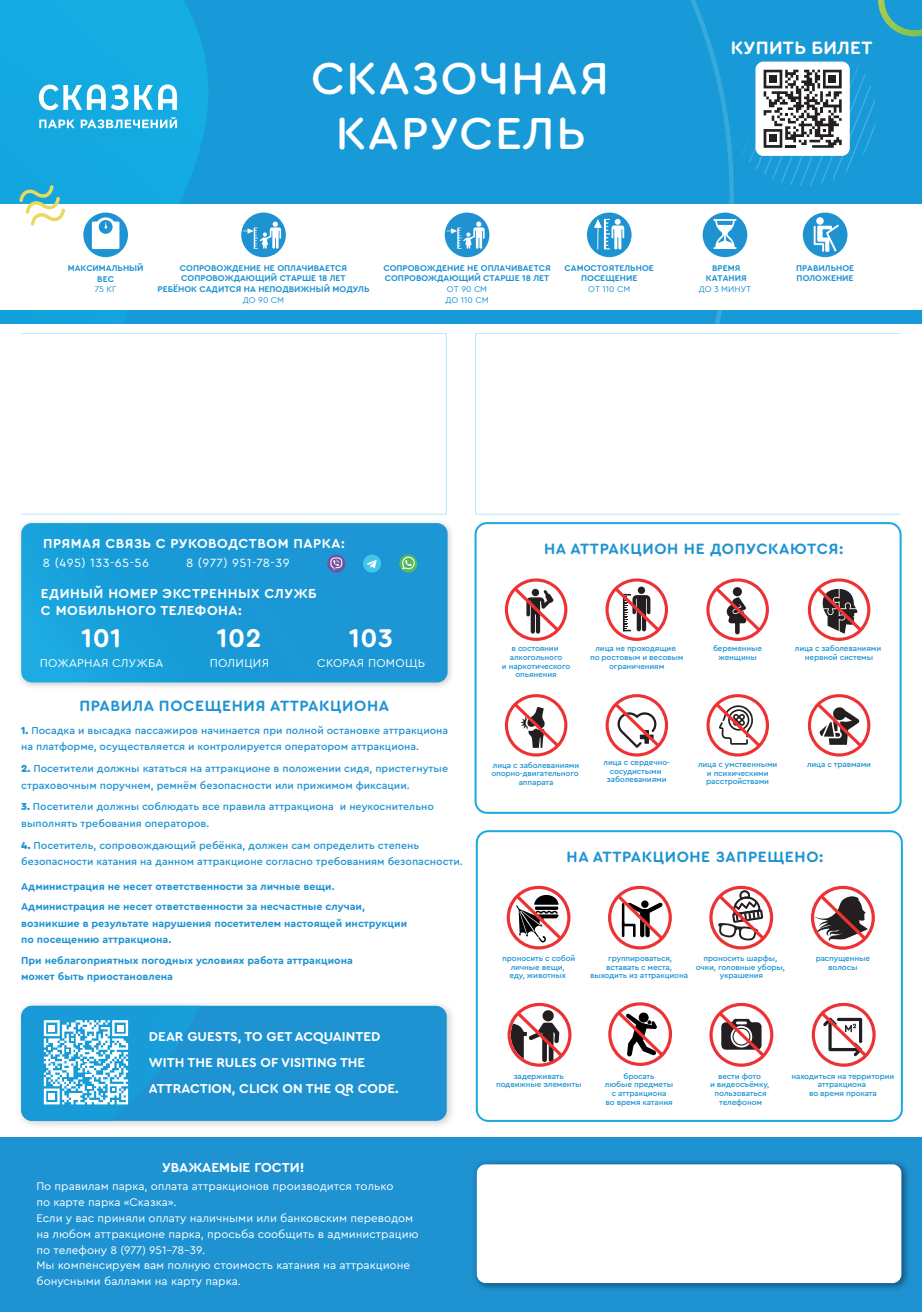
<style>
.page{position:relative;width:922px;height:1312px;background:#fff}
.page>*{position:absolute;margin:0;border:0;box-sizing:border-box;transform-origin:0 0}
.t1{font:500 46.88px/55.3px "Cera Round Pro";letter-spacing:.04em;color:#fff;text-align:center}
.t2{font:700 26.88px "Cera Round Pro";letter-spacing:.02em;color:#fff}
.t3{font:700 18.69px "Cera Round Pro";letter-spacing:.02em;color:#fff}
.t4{font:700 15.62px "Cera Round Pro";letter-spacing:.04em;color:#1f93d2}
.t5{font:700 13.69px/17.1px "Cera Round Pro";letter-spacing:.04em;color:#fff}
.t6{font:700 13.69px "Cera Round Pro";color:#fff}
.t7{font:700 13.5px/26px "Cera Round Pro";color:#fff}
.t8{font:12.5px "Cera Round Pro";letter-spacing:.04em;color:#fff}
.t9{font:11.88px "Cera Round Pro";letter-spacing:.02em;color:#fff}
.t10{font:11.56px/15.8px "Cera Round Pro";color:#fff}
.t11{font:500 10.62px/16.6px "Cera Round Pro";color:#1f93d2}
.t12{font:700 10.62px/16.6px "Cera Round Pro";color:#1f93d2}
.t13{font:700 8.75px/10.6px "Cera Round Pro";color:#1f93d2;text-align:center}
.t14{font:8.75px/10.6px "Cera Round Pro";color:#1f93d2}
.t15{font:500 8.12px/8.8px "Cera Round Pro";letter-spacing:-.02em;color:#1f93d2;text-align:center}
.s1{font-weight:900}
</style>
<div class="page">
<div style="left:0;top:0;width:921px;height:323px;background:#179ad7"></div>
<svg style="left:0;top:0;width:215px;height:310px"></svg>
<svg style="left:39px;top:84px;width:89px;height:26px"></svg>
<svg style="left:134px;top:84px;width:43px;height:26px"></svg>
<svg style="left:39px;top:119px;width:36px;height:9px"></svg>
<svg style="left:81px;top:117px;width:96px;height:11px"></svg>
<div style="left:0;top:1137px;width:921px;height:174px;background:#1f93d2"></div>
<img style="left:474px;top:1161px;width:435px;height:129px">
<div style="left:476px;top:1163px;width:425px;height:119px;background:#fff;border-radius:9px"></div>
<img style="left:20px;top:1004px;width:432px;height:122px">
<div style="left:21px;top:1005px;width:425px;height:115px;background:#1f93d2;border-radius:11px"></div>
<img style="left:20px;top:522px;width:431px;height:165px">
<svg style="left:21px;top:523px;width:426px;height:159px;background:#1a9bd7"></svg>
<div style="left:363px;top:554px;width:18px;height:18px;background:#45c6e8;border-radius:50%"></div>
<svg style="left:366px;top:560px;width:10px;height:8px"></svg>
<svg style="left:327px;top:554px;width:18px;height:18px"></svg>
<svg style="left:330px;top:557px;width:12px;height:13px"></svg>
<svg style="left:399px;top:554px;width:18px;height:18px"></svg>
<svg style="left:402px;top:556px;width:12px;height:13px"></svg>
<div style="left:0;top:204px;width:921px;height:105px;background:#fff"></div>
<svg style="left:19px;top:185px;width:46px;height:41px"></svg>
<div style="left:474px;top:522px;width:427px;height:291px;border:2px solid #1ca9e1;border-radius:11px"></div>
<svg style="left:504px;top:578px;width:63px;height:62px"></svg>
<svg style="left:504px;top:694px;width:63px;height:62px"></svg>
<svg style="left:605px;top:578px;width:63px;height:62px"></svg>
<svg style="left:605px;top:694px;width:63px;height:62px"></svg>
<svg style="left:706px;top:578px;width:62px;height:62px"></svg>
<svg style="left:706px;top:694px;width:63px;height:62px"></svg>
<svg style="left:807px;top:578px;width:63px;height:62px"></svg>
<svg style="left:807px;top:694px;width:63px;height:62px"></svg>
<div style="left:475px;top:830px;width:427px;height:291px;border:2px solid #1ca9e1;border-radius:11px"></div>
<svg style="left:506px;top:885px;width:64px;height:64px"></svg>
<svg style="left:608px;top:885px;width:63px;height:64px"></svg>
<svg style="left:709px;top:885px;width:64px;height:64px"></svg>
<svg style="left:608px;top:1002px;width:64px;height:63px"></svg>
<svg style="left:810px;top:885px;width:64px;height:64px"></svg>
<svg style="left:507px;top:1002px;width:64px;height:64px"></svg>
<svg style="left:709px;top:1002px;width:64px;height:64px"></svg>
<svg style="left:811px;top:1002px;width:64px;height:64px"></svg>
<svg style="left:21px;top:1005px;width:179px;height:115px"></svg>
<svg style="left:586px;top:212px;width:45px;height:45px"></svg>
<svg style="left:593px;top:219px;width:31px;height:30px"></svg>
<svg style="left:83px;top:212px;width:45px;height:45px"></svg>
<svg style="left:92px;top:217px;width:27px;height:32px"></svg>
<svg style="left:634px;top:0;width:287px;height:323px"></svg>
<div style="left:444px;top:212px;width:45px;height:45px;background:#1f93d2;border-radius:50%"></div>
<svg style="left:446px;top:221px;width:38px;height:28px"></svg>
<div style="left:241px;top:212px;width:45px;height:45px;background:#1f93d2;border-radius:50%"></div>
<svg style="left:243px;top:221px;width:38px;height:28px"></svg>
<h1 class="t1" style="left:311px;top:48px;width:299px">СКАЗОЧНАЯ<br>КАРУСЕЛЬ</h1>
<h3 class="t3" style="left:730px;top:34px;width:143px">КУПИТЬ БИЛЕТ</h3>
<p class="t13" style="left:68px;top:262px;width:77px">МАКСИМАЛЬНЫЙ<br>ВЕС</p>
<p class="t14" style="left:95px;top:283px;width:23px">75 КГ</p>
<p class="t13" style="left:157px;top:262px;width:213px">СОПРОВОЖДЕНИЕ НЕ ОПЛАЧИВАЕТСЯ<br>СОПРОВОЖДАЮЩИЙ СТАРШЕ 18 ЛЕТ<br>РЕБЁНОК САДИТСЯ НА НЕПОДВИЖНЫЙ МОДУЛЬ</p>
<p class="t14" style="left:243px;top:294px;width:43px">ДО 90 СМ</p>
<p class="t13" style="left:383px;top:262px;width:169px;text-align:left">СОПРОВОЖДЕНИЕ НЕ ОПЛАЧИВАЕТСЯ<br>СОПРОВОЖДАЮЩИЙ СТАРШЕ 18 ЛЕТ</p>
<p class="t14" style="left:445px;top:283px;width:45px">ОТ 90 СМ<br>ДО 110 СМ</p>
<p class="t13" style="left:564px;top:262px;width:91px">САМОСТОЯТЕЛЬНОЕ<br>ПОСЕЩЕНИЕ</p>
<p class="t14" style="left:588px;top:283px;width:44px">ОТ 110 СМ</p>
<p class="t13" style="left:705px;top:262px;width:42px">ВРЕМЯ<br>КАТАНИЯ</p>
<p class="t14" style="left:698px;top:283px;width:54px">ДО 3 МИНУТ</p>
<p class="t13" style="left:795px;top:262px;width:60px;text-align:left">ПРАВИЛЬНОЕ<br>ПОЛОЖЕНИЕ</p>
<h3 class="t5" style="left:43px;top:533px;width:303px">ПРЯМАЯ СВЯЗЬ С РУКОВОДСТВОМ ПАРКА:</h3>
<h3 class="t5" style="left:41px;top:583px;width:277px">ЕДИНЫЙ НОМЕР ЭКСТРЕННЫХ СЛУЖБ<br>С МОБИЛЬНОГО ТЕЛЕФОНА:</h3>
<h3 class="t8" style="left:43px;top:554px;width:107px">8 (495) 133-65-56</h3>
<h3 class="t8" style="left:186px;top:554px;width:105px">8 (977) 951-78-39</h3>
<h2 class="t2" style="left:81px;top:619px;width:41px">101</h2>
<h3 class="t9" style="left:40px;top:655px;width:125px">ПОЖАРНАЯ СЛУЖБА</h3>
<h2 class="t2" style="left:217px;top:619px;width:46px">102</h2>
<h3 class="t9" style="left:210px;top:655px;width:61px">ПОЛИЦИЯ</h3>
<h2 class="t2" style="left:349px;top:619px;width:45px">103</h2>
<h3 class="t9" style="left:317px;top:655px;width:109px">СКОРАЯ ПОМОЩЬ</h3>
<h3 class="t4" style="left:79px;top:695px;width:311px">ПРАВИЛА ПОСЕЩЕНИЯ АТТРАКЦИОНА</h3>
<h3 class="t11" style="left:21px;top:721px;width:428px"><span class="s1">1.</span> Посадка и высадка пассажиров начинается при полной остановке аттракциона на платформе, осуществляется и контролируется оператором аттракциона.</h3>
<h3 class="t11" style="left:21px;top:759px;width:428px"><span class="s1">2.</span> Посетители должны кататься на аттракционе в положении сидя, пристегнутые страховочным поручнем, ремнём безопасности или прижимом фиксации.</h3>
<h3 class="t11" style="left:21px;top:797px;width:414px"><span class="s1">3.</span> Посетители должны соблюдать все правила аттракциона и неукоснительно выполнять требования операторов.</h3>
<h3 class="t11" style="left:21px;top:836px;width:443px"><span class="s1">4.</span> Посетитель, сопровождающий ребёнка, должен сам определить степень безопасности катания на данном аттракционе согласно требованиям безопасности.</h3>
<h3 class="t12" style="left:21px;top:875px;width:345px;line-height:20.4px">Администрация не несет ответственности за личные вещи.<br>Администрация не несет ответственности за несчастные случаи,</h3>
<h3 class="t12" style="left:21px;top:914px;width:387px">возникшие в результате нарушения посетителем настоящей инструкции по посещению аттракциона.</h3>
<h3 class="t12" style="left:21px;top:951px;width:333px">При неблагоприятных погодных условиях работа аттракциона может быть приостановлена</h3>
<h3 class="t7" style="left:149px;top:1022px;width:251px">DEAR GUESTS, TO GET ACQUAINTED<br>WITH THE RULES OF VISITING THE<br>ATTRACTION, CLICK ON THE QR CODE.</h3>
<h3 class="t6" style="left:162px;top:1157px;width:144px">УВАЖАЕМЫЕ ГОСТИ!</h3>
<p class="t10" style="left:36px;top:1177px;width:383px">По правилам парка, оплата аттракционов производится только<br>по карте парка «Сказка».<br>Если у вас приняли оплату наличными или банковским переводом на любом аттракционе парка, просьба сообщить в администрацию по телефону 8 (977) 951–78–39.<br>Мы компенсируем вам полную стоимость катания на аттракционе бонусными баллами на карту парка.</p>
<h3 class="t4" style="left:544px;top:538px;width:300px">НА АТТРАКЦИОН НЕ ДОПУСКАЮТСЯ:</h3>
<p class="t15" style="left:501px;top:644px;width:70px;line-height:8.6px">в состоянии алкогольного<br>и наркотического опьянения</p>
<p class="t15" style="left:590px;top:644px;width:95px;line-height:8.6px">лица не проходящие<br>по ростовым и весовым ограничениям</p>
<p class="t15" style="left:713px;top:644px;width:51px;line-height:8.6px">беременные женщины</p>
<p class="t15" style="left:794px;top:644px;width:88px;line-height:8.6px">лица с заболеваниями нервной системы</p>
<p class="t15" style="left:491px;top:760px;width:89px;line-height:8.6px">лица с заболеваниями опорно-двигательного аппарата</p>
<p class="t15" style="left:603px;top:757px;width:68px;line-height:8.6px">лица с сердечно&shy;сосудистыми заболеваниями</p>
<p class="t15" style="left:697px;top:759px;width:81px;line-height:8.6px">лица с умственными и психическими расстройствами</p>
<p class="t15" style="left:806px;top:759px;width:66px">лица с травмами</p>
<h3 class="t4" style="left:566px;top:845px;width:258px">НА АТТРАКЦИОНЕ ЗАПРЕЩЕНО:</h3>
<p class="t15" style="left:502px;top:953px;width:75px">проносить с собой личные вещи,<br>еду, животных</p>
<p class="t15" style="left:590px;top:953px;width:99px">группироваться, вставать с места, выходить из аттракциона</p>
<p class="t15" style="left:695px;top:953px;width:91px">проносить шарфы, очки, головные уборы, украшения</p>
<p class="t15" style="left:815px;top:953px;width:56px">распущенные волосы</p>
<p class="t15" style="left:496px;top:1070px;width:87px">задерживать подвижные элементы</p>
<p class="t15" style="left:709px;top:1070px;width:61px">вести фото<br>и видеосъёмку, пользоваться телефоном</p>
<p class="t15" style="left:791px;top:1070px;width:104px">находиться на территории аттракциона<br>во время проката</p>
<p class="t15" style="left:605px;top:1070px;width:70px">бросать<br>любые предметы с аттракциона<br>во время катания</p>
</div>
